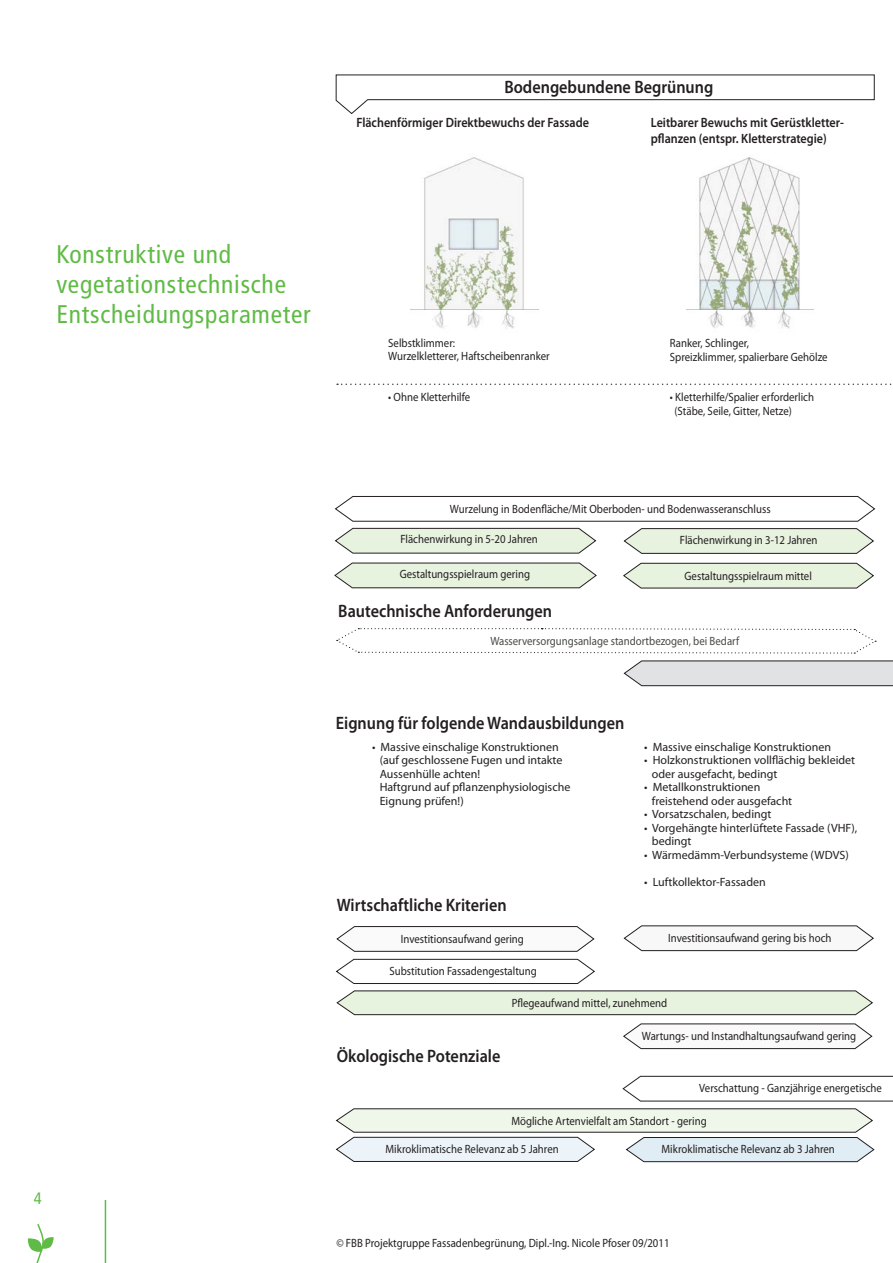
<style>
.page{position:relative;width:893px;height:1263px;background:#fff}
.page>*{position:absolute;margin:0;border:0;box-sizing:border-box;transform-origin:0 0}
.t1{font:condensed 25.5px/30px "Frutiger";letter-spacing:.03em;color:#60bb46}
.t2{font:600 18px "Myriad Pro";color:#231f20;scale:.9 1}
.t3{font:condensed 16.5px "Frutiger";color:#60bb46}
.t4{font:600 13.5px/16.5px "Myriad Pro";color:#231f20;scale:.9 1}
.t5{font:12px/13.5px "Myriad Pro";color:#231f20;scale:.9 1}
.t6{font:12px/13.5px "Myriad Pro";color:#231f20}
.t7{font:12px "Myriad Pro";color:#484b44;scale:.9 1}
</style>
<div class="page">
<svg style="left:28px;top:1224px;width:26px;height:39px"></svg>
<hr style="left:105px;top:1200px;width:1px;height:63px;background:#60bb46">
<svg style="left:335px;top:958px;width:260px;height:26px"></svg>
<svg style="left:335px;top:74px;width:540px;height:40px"></svg>
<img style="left:411px;top:157px;width:127px;height:171px">
<img style="left:686px;top:157px;width:128px;height:172px">
<svg style="left:337px;top:384px;width:555px;height:1px"></svg>
<svg style="left:337px;top:628px;width:539px;height:26px"></svg>
<svg style="left:334px;top:562px;width:263px;height:26px;background:#dbe4d4"></svg>
<svg style="left:336px;top:990px;width:537px;height:25px;background:#d9e2d2"></svg>
<svg style="left:336px;top:926px;width:259px;height:26px"></svg>
<svg style="left:623px;top:1023px;width:250px;height:26px"></svg>
<svg style="left:623px;top:925px;width:251px;height:26px"></svg>
<svg style="left:334px;top:496px;width:542px;height:58px"></svg>
<svg style="left:623px;top:562px;width:251px;height:27px;background:#dae3d3"></svg>
<svg style="left:335px;top:1108px;width:540px;height:54px;background:#dfe6e3"></svg>
<svg style="left:622px;top:1075px;width:271px;height:27px"></svg>
<svg style="left:623px;top:660px;width:270px;height:26px;background:#d5d5d7"></svg>
<h2 class="t2" style="left:504px;top:76px;width:234px">Bodengebundene Begrünung</h2>
<p class="t4" style="left:356px;top:114px;width:260px">Flächenförmiger Direktbewuchs der Fassade</p>
<p class="t4" style="left:651px;top:114px;width:216px">Leitbarer Bewuchs mit Gerüstkletter&shy;pflanzen (entspr. Kletterstrategie)</p>
<h1 class="t1" style="left:56px;top:240px;width:256px">Konstruktive und vegetationstechnische<br>Entscheidungsparameter</h1>
<p class="t5" style="left:388px;top:336px;width:181px">Selbstklimmer:<br>Wurzelkletterer, Haftscheibenranker</p>
<p class="t5" style="left:388px;top:390px;width:93px">• Ohne Kletterhilfe</p>
<p class="t5" style="left:670px;top:336px;width:177px">Ranker, Schlinger,<br>Spreizklimmer, spalierbare Gehölze</p>
<p class="t5" style="left:674px;top:390px;width:157px;text-indent:-5px">• Kletterhilfe/Spalier erforderlich (Stäbe, Seile, Gitter, Netze)</p>
<h3 class="t3" style="left:34px;top:1188px;width:9px">4</h3>
<p class="t5" style="left:450px;top:502px;width:358px">Wurzelung in Bodenfläche/Mit Oberboden- und Bodenwasseranschluss</p>
<p class="t5" style="left:400px;top:532px;width:154px">Flächenwirkung in 5-20 Jahren</p>
<p class="t5" style="left:400px;top:567px;width:146px">Gestaltungsspielraum gering</p>
<p class="t5" style="left:680px;top:533px;width:154px">Flächenwirkung in 3-12 Jahren</p>
<p class="t5" style="left:685px;top:569px;width:143px">Gestaltungsspielraum mittel</p>
<h2 class="t2" style="left:338px;top:600px;width:239px">Bautechnische Anforderungen</h2>
<p class="t7" style="left:490px;top:633px;width:278px">Wasserversorgungsanlage standortbezogen, bei Bedarf</p>
<h2 class="t2" style="left:336px;top:712px;width:322px">Eignung für folgende Wandausbildungen</h2>
<p class="t6" style="left:380px;top:739px;width:192px;text-indent:-8px">• Massive einschalige Konstruktionen (auf geschlossene Fugen und intakte<br>Aussenhülle achten!<br>Haftgrund auf pflanzenphysiologische<br>Eignung prüfen!)</p>
<h2 class="t2" style="left:337px;top:894px;width:190px">Wirtschaftliche Kriterien</h2>
<p class="t5" style="left:401px;top:932px;width:138px">Investitionsaufwand gering</p>
<p class="t5" style="left:389px;top:963px;width:165px">Substitution Fassadengestaltung</p>
<p class="t6" style="left:644px;top:739px;width:188px">• Massive einschalige Konstruktionen</p>
<p class="t6" style="left:652px;top:753px;width:205px;text-indent:-8px">• Holzkonstruktionen vollflächig bekleidet oder ausgefacht, bedingt</p>
<p class="t6" style="left:652px;top:780px;width:142px;text-indent:-8px">• Metallkonstruktionen freistehend oder ausgefacht</p>
<p class="t6" style="left:644px;top:807px;width:129px">• Vorsatzschalen, bedingt</p>
<p class="t6" style="left:652px;top:820px;width:207px;text-indent:-8px">• Vorgehängte hinterlüftete Fassade (VHF), bedingt</p>
<p class="t6" style="left:644px;top:847px;width:206px">• Wärmedämm-Verbundsysteme (WDVS)</p>
<p class="t6" style="left:644px;top:874px;width:123px">• Luftkollektor-Fassaden</p>
<p class="t5" style="left:668px;top:931px;width:183px">Investitionsaufwand gering bis hoch</p>
<p class="t5" style="left:512px;top:995px;width:174px">Pflegeaufwand mittel, zunehmend</p>
<h2 class="t2" style="left:337px;top:1044px;width:183px">Ökologische Potenziale</h2>
<p class="t5" style="left:642px;top:1029px;width:240px">Wartungs- und Instandhaltungsaufwand gering</p>
<p class="t5" style="left:699px;top:1081px;width:205px">Verschattung - Ganzjährige energetische</p>
<p class="t5" style="left:511px;top:1114px;width:219px">Mögliche Artenvielfalt am Standort - gering</p>
<p class="t5" style="left:385px;top:1142px;width:194px">Mikroklimatische Relevanz ab 5 Jahren</p>
<p class="t5" style="left:661px;top:1142px;width:194px">Mikroklimatische Relevanz ab 3 Jahren</p>
<p class="t5" style="left:336px;top:1236px;width:372px">© FBB Projektgruppe Fassadenbegrünung, Dipl.-Ing. Nicole Pfoser 09/2011</p>
</div>
